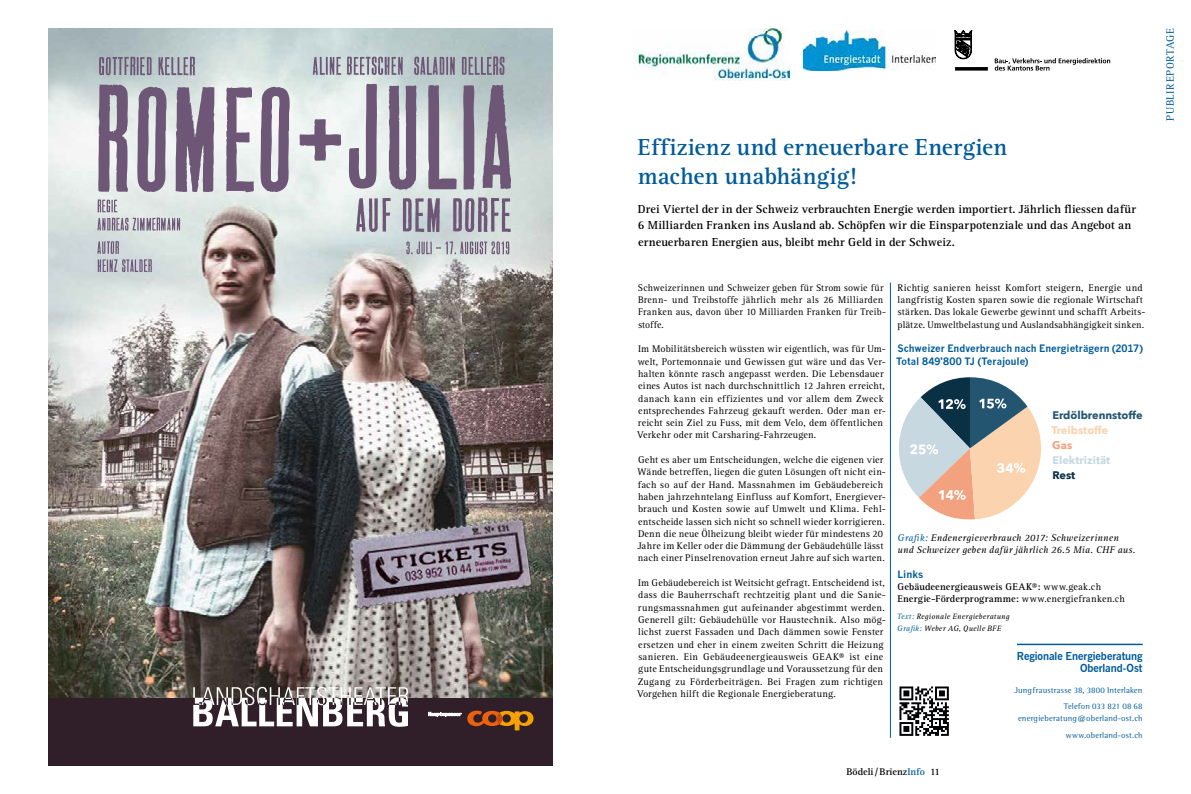
<style>
.page{position:relative;width:1191px;height:794px;background:#fff}
.page>*{position:absolute;margin:0;border:0;box-sizing:border-box;transform-origin:0 0}
.t1{font:700 24px/28.7px "Rotis Serif";letter-spacing:.005em;color:#005b9a}
.t2{font:700 12px/16.4px "Rotis Serif";letter-spacing:.01em;color:#000}
.t3{font:700 11px/12.3px "News Gothic BT";letter-spacing:-.005em;color:#005b9a;text-align:right}
.t4{font:700 11px "Avenir Next";color:#235570}
.t5{font:11px "Rotis Serif";letter-spacing:.03em;color:#005b9a}
.t6{font:700 11px "Avenir Next";color:#c7d8e1}
.t7{font:700 11px "Avenir Next";color:#fbd3ae}
.t8{font:700 11px "Avenir Next";color:#093043}
.t9{font:700 11px "Avenir Next";color:#f3a280}
.t10{font:10px/12.3px "Rotis Serif";letter-spacing:.025em;color:#000}
.t11{font:700 10px/12.3px "Rotis Serif";letter-spacing:.005em;color:#000}
.t12{font:italic 10px/12.3px "Rotis Serif";letter-spacing:.015em;color:#000}
.t13{font:700 10px/12.3px "News Gothic";color:#005b9a}
.t14{font:8.5px/16.4px "AT Rotis Semi Serif";letter-spacing:.015em;color:#005b9a;text-align:right}
.t15{font:italic 8px/12.3px "Rotis Serif";letter-spacing:.025em;color:#000}
.s1{color:#005b9a}
.s2{font-weight:400}
</style>
<div class="page">
<hr style="left:890px;top:282px;width:1px;height:456px;background:#005b9a">
<svg style="left:955px;top:67px;width:33px;height:4px"></svg>
<svg style="left:954px;top:30px;width:18px;height:30px"></svg>
<svg style="left:994px;top:58px;width:116px;height:13px"></svg>
<img style="left:634px;top:28px;width:156px;height:52px">
<img style="left:803px;top:30px;width:133px;height:41px">
<hr style="left:1017px;top:643px;width:125px;height:2px;background:#005b9a">
<div style="left:897px;top:684px;width:53px;height:54px;background:linear-gradient(to right,#fff,#fff)"></div>
<svg style="left:899px;top:686px;width:49px;height:50px"></svg>
<svg style="left:899px;top:377px;width:142px;height:143px"></svg>
<img style="left:48px;top:28px;width:505px;height:670px">
<div style="left:48px;top:698px;width:505px;height:67px;background:#301e28"></div>
<svg style="left:193px;top:687px;width:215px;height:40px"></svg>
<svg style="left:98px;top:84px;width:30px;height:108px;background:#8c7d94"></svg>
<svg style="left:137px;top:87px;width:29px;height:105px;background:#8f8197"></svg>
<svg style="left:175px;top:87px;width:39px;height:105px;background:#85748d"></svg>
<svg style="left:226px;top:87px;width:28px;height:105px"></svg>
<svg style="left:260px;top:87px;width:30px;height:105px;background:#95869c"></svg>
<svg style="left:300px;top:119px;width:41px;height:42px"></svg>
<svg style="left:349px;top:84px;width:28px;height:105px"></svg>
<svg style="left:389px;top:85px;width:27px;height:105px;background:#8c7e95"></svg>
<svg style="left:428px;top:85px;width:29px;height:104px;background:#aba7b4"></svg>
<svg style="left:463px;top:85px;width:11px;height:105px"></svg>
<svg style="left:482px;top:85px;width:29px;height:104px;background:#8e8598"></svg>
<svg style="left:356px;top:198px;width:34px;height:34px"></svg>
<svg style="left:403px;top:198px;width:37px;height:34px"></svg>
<svg style="left:453px;top:197px;width:58px;height:35px;background:#a19ba9"></svg>
<svg style="left:406px;top:241px;width:103px;height:13px"></svg>
<svg style="left:99px;top:57px;width:96px;height:18px;background:#9795a3"></svg>
<svg style="left:97px;top:218px;width:83px;height:13px"></svg>
<svg style="left:98px;top:199px;width:19px;height:13px"></svg>
<svg style="left:97px;top:241px;width:55px;height:31px;background:#b6b7c0"></svg>
<svg style="left:313px;top:56px;width:191px;height:19px;background:#9e9eab"></svg>
<svg style="left:467px;top:710px;width:66px;height:20px"></svg>
<div style="left:496px;top:713px;width:6px;height:11px;background:#c84b12;border-radius:50%"></div>
<svg style="left:428px;top:712px;width:33px;height:4px"></svg>
<img style="left:344px;top:510px;width:200px;height:106px">
<h1 class="t1" style="left:637px;top:134px;width:371px">Effizienz und erneuerbare Energien machen unabhängig!</h1>
<p class="t2" style="left:638px;top:201px;width:500px">Drei Viertel der in der Schweiz verbrauchten Energie werden importiert. Jährlich fliessen dafür<br>6 Milliarden Franken ins Ausland ab. Schöpfen wir die Einsparpotenziale und das Angebot an erneuerbaren Energien aus, bleibt mehr Geld in der Schweiz.</p>
<p class="t10" style="left:638px;top:281px;width:249px">Schweizerinnen und Schweizer geben für Strom sowie für Brenn- und Treibstoffe jährlich mehr als 26 Milliarden Franken aus, davon über 10 Milliarden Franken für Treib&shy;stoffe.</p>
<p class="t10" style="left:637px;top:343px;width:250px">Im Mobilitätsbereich wüssten wir eigentlich, was für Um&shy;welt, Portemonnaie und Gewissen gut wäre und das Ver&shy;halten könnte rasch angepasst werden. Die Lebensdauer eines Autos ist nach durchschnittlich 12 Jahren erreicht, danach kann ein effizientes und vor allem dem Zweck entsprechendes Fahrzeug gekauft werden. Oder man er&shy;reicht sein Ziel zu Fuss, mit dem Velo, dem öffentlichen Verkehr oder mit Carsharing-Fahrzeugen.</p>
<p class="t10" style="left:637px;top:454px;width:250px">Geht es aber um Entscheidungen, welche die eigenen vier Wände betreffen, liegen die guten Lösungen oft nicht ein&shy;fach so auf der Hand. Massnahmen im Gebäudebereich haben jahrzehntelang Einfluss auf Komfort, Energiever&shy;brauch und Kosten sowie auf Umwelt und Klima. Fehl&shy;entscheide lassen sich nicht so schnell wieder korrigieren.<br>Denn die neue Ölheizung bleibt wieder für mindestens 20<br>Jahre im Keller oder die Dämmung der Gebäudehülle lässt nach einer Pinselrenovation erneut Jahre auf sich warten.</p>
<p class="t10" style="left:637px;top:577px;width:250px">Im Gebäudebereich ist Weitsicht gefragt. Entscheidend ist, dass die Bauherrschaft rechtzeitig plant und die Sanie&shy;rungsmassnahmen gut aufeinander abgestimmt werden.<br>Generell gilt: Gebäudehülle vor Haustechnik. Also mög&shy;lichst zuerst Fassaden und Dach dämmen sowie Fenster ersetzen und eher in einem zweiten Schritt die Heizung sanieren. Ein Gebäudeenergieausweis GEAK® ist eine gute Entscheidungsgrundlage und Voraussetzung für den Zugang zu Förderbeiträgen. Bei Fragen zum richtigen Vorgehen hilft die Regionale Energieberatung.</p>
<p class="t10" style="left:897px;top:281px;width:249px">Richtig sanieren heisst Komfort steigern, Energie und langfristig Kosten sparen sowie die regionale Wirtschaft stärken. Das lokale Gewerbe gewinnt und schafft Arbeits&shy;plätze. Umweltbelastung und Auslandsabhängigkeit sinken.</p>
<p class="t13" style="left:896px;top:342px;width:248px">Schweizer Endverbrauch nach Energieträgern (2017)<br>Total 849'800 TJ (Terajoule)</p>
<p class="t4" style="left:1052px;top:405px;width:92px">Erdölbrennstoffe</p>
<p class="t7" style="left:1051px;top:420px;width:59px">Treibstoffe</p>
<p class="t9" style="left:1052px;top:435px;width:21px">Gas</p>
<p class="t6" style="left:1052px;top:450px;width:59px">Elektrizität</p>
<p class="t8" style="left:1052px;top:465px;width:25px">Rest</p>
<p class="t12" style="left:897px;top:532px;width:239px"><span class="s1">Grafik:</span> Endenergieverbrauch 2017: Schweizerinnen und Schweizer geben dafür jährlich 26.5 Mia. CHF aus.</p>
<p class="t13" style="left:897px;top:568px;width:27px">Links</p>
<p class="t11" style="left:897px;top:581px;width:229px">Gebäudeenergieausweis GEAK®: <span class="s2">www.geak.ch<br></span>Energie-Förderprogramme: <span class="s2">www.energiefranken.ch</span></p>
<p class="t15" style="left:897px;top:610px;width:114px"><span class="s1">Text:</span> Regionale Energieberatung<br><span class="s1">Grafik:</span> Weber AG, Quelle BFE</p>
<p class="t3" style="left:1017px;top:650px;width:127px">Regionale Energieberatung<br>Oberland-Ost</p>
<p class="t14" style="left:1014px;top:681px;width:130px">Jungfraustrasse 38, 3800 Interlaken<br>Telefon 033 821 08 68</p>
<p class="t14" style="left:1018px;top:710px;width:126px">energieberatung@oberland-ost.ch www.oberland-ost.ch</p>
<p class="t11" style="left:846px;top:765px;width:95px">Bödeli/Brienz<span class="s1">Info</span> 11</p>
<p class="t5" style="left:1164px;top:121px;width:94px;rotate:-90deg">PUBLIREPORTAGE</p>
</div>
